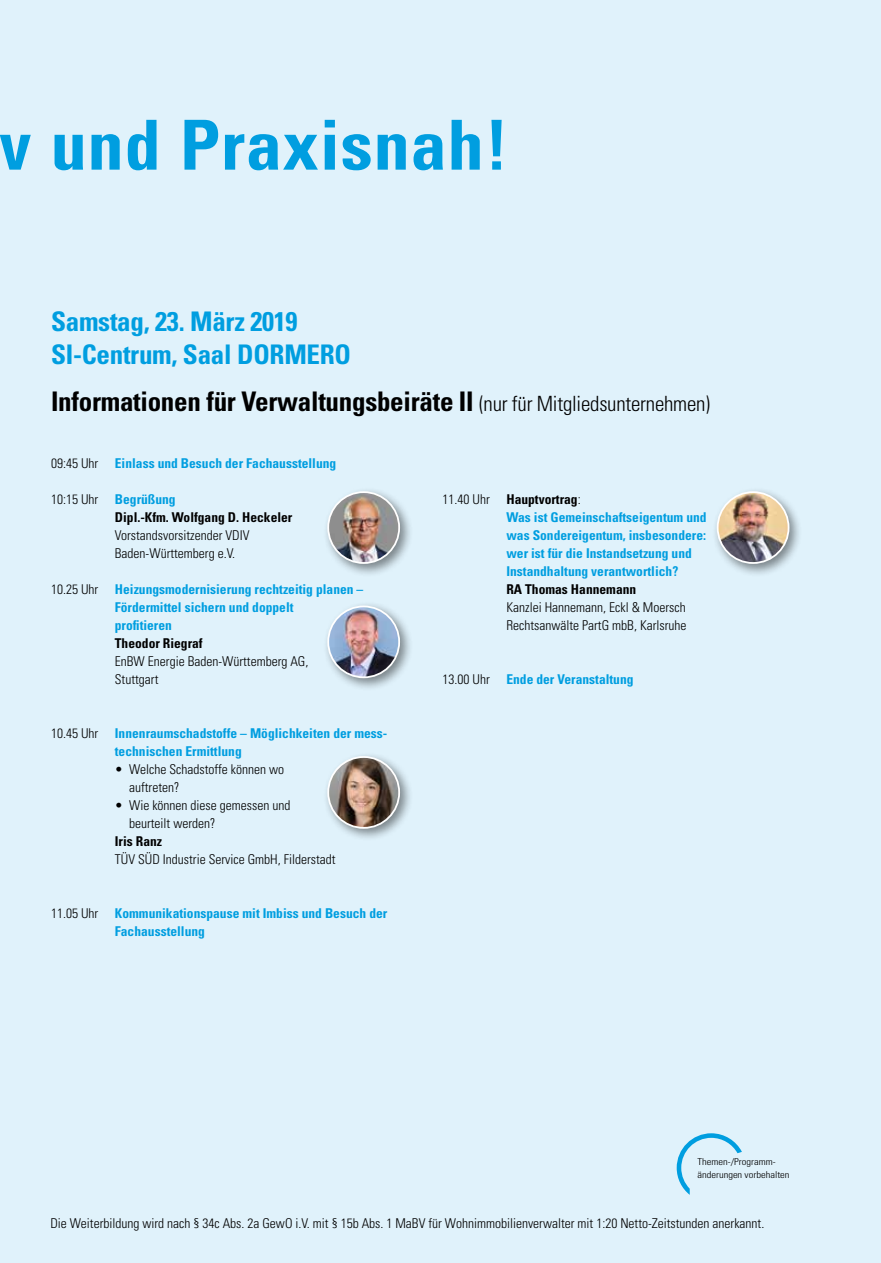
<style>
.page{position:relative;width:881px;height:1263px;background:#fff}
.page>*{position:absolute;margin:0;border:0;box-sizing:border-box;transform-origin:0 0}
.t1{font:700 condensed 69px "Univers";letter-spacing:.01em;color:#009ee0;scale:1.05 1}
.t2{font:700 condensed 27px "Univers";letter-spacing:-.01em;color:#000}
.t3{font:700 condensed 27px/32.4px "Univers";letter-spacing:-.01em;color:#009ee0}
.t4{font:700 condensed 13.5px/18px "Univers";color:#009ee0}
.t5{font:300 condensed 13.5px/18px "Univers";color:#000}
.t6{font:700 condensed 13.5px/18px "Univers";color:#000}
.t7{font:300 condensed 9.45px/12.6px "Univers";color:#000;scale:1.11 1}
.s1{font-weight:300;font-size:21px}
.s2{font-weight:300;color:#000}
.s3{font-weight:300}
.s4{color:#009ee0}
.s5{color:#000}
</style>
<div class="page">
<div style="left:0;top:0;width:880px;height:1263px;background:#e0f2fb"></div>
<svg style="left:676px;top:1133px;width:65px;height:62px"></svg>
<div style="left:322px;top:751px;width:91px;height:91px;background:#000;opacity:.45"></div>
<img style="left:328px;top:757px;width:71px;height:71px;border-radius:35px">
<div style="left:327px;top:756px;width:73px;height:73px;border:2px solid #fff;border-radius:50%"></div>
<div style="left:322px;top:486px;width:91px;height:91px;background:#000;opacity:.45"></div>
<img style="left:328px;top:492px;width:71px;height:71px;border-radius:35px">
<div style="left:327px;top:491px;width:73px;height:73px;border:2px solid #fff;border-radius:50%"></div>
<div style="left:322px;top:601px;width:91px;height:90px;background:#000;opacity:.45"></div>
<img style="left:328px;top:606px;width:71px;height:71px;border-radius:35px">
<div style="left:327px;top:605px;width:73px;height:73px;border:2px solid #fff;border-radius:50%"></div>
<div style="left:711px;top:486px;width:91px;height:91px;background:#000;opacity:.45"></div>
<img style="left:717px;top:492px;width:71px;height:71px;border-radius:35px">
<div style="left:716px;top:491px;width:73px;height:73px;border:2px solid #fff;border-radius:50%"></div>
<h1 class="t1" style="left:-1px;top:103px;width:486px">v und Praxisnah!</h1>
<h2 class="t3" style="left:51px;top:305px;width:301px">Samstag, 23. März 2019<br>SI-Centrum, Saal DORMERO</h2>
<h2 class="t2" style="left:51px;top:385px;width:660px">Informationen für Verwaltungsbeiräte II <span class="s1">(nur für Mitgliedsunternehmen)</span></h2>
<p class="t4" style="left:51px;top:454px;width:286px"><span class="s2">09:45 Uhr</span> Einlass und Besuch der Fachausstellung</p>
<p class="t6" style="left:115px;top:490px;width:179px;text-indent:-64px"><span class="s3">10:15 Uhr</span> <span class="s4">Begrüßung<br></span>Dipl.-Kfm. Wolfgang D. Heckeler</p>
<p class="t5" style="left:115px;top:526px;width:136px">Vorstandsvorsitzender VDIV<br>Baden-Württemberg e.V.</p>
<p class="t4" style="left:115px;top:580px;width:250px;text-indent:-64px"><span class="s2">10.25 Uhr</span> Heizungsmodernisierung rechtzeitig planen –<br>Fördermittel sichern und doppelt<br>profitieren</p>
<p class="t6" style="left:115px;top:634px;width:89px">Theodor Riegraf</p>
<p class="t5" style="left:115px;top:652px;width:195px">EnBW Energie Baden-Württemberg AG,<br>Stuttgart</p>
<p class="t4" style="left:115px;top:724px;width:274px;text-indent:-64px"><span class="s2">10.45 Uhr</span> Innenraumschadstoffe – Möglichkeiten der mess&shy;technischen Ermittlung</p>
<p class="t5" style="left:129px;top:760px;width:156px;text-indent:-14px">• Welche Schadstoffe können wo auftreten?</p>
<p class="t5" style="left:129px;top:796px;width:163px;text-indent:-14px">• Wie können diese gemessen und beurteilt werden?</p>
<p class="t6" style="left:115px;top:832px;width:49px">Iris Ranz</p>
<p class="t5" style="left:115px;top:850px;width:222px">TÜV SÜD Industrie Service GmbH, Filderstadt</p>
<p class="t4" style="left:115px;top:904px;width:274px;text-indent:-64px"><span class="s2">11.05 Uhr</span> Kommunikationspause mit Imbiss und Besuch der<br>Fachausstellung</p>
<p class="t4" style="left:506px;top:490px;width:201px;text-indent:-64px"><span class="s2">11.40 Uhr</span> <span class="s5">Hauptvortrag</span><span class="s2">:<br></span>Was ist Gemeinschaftseigentum und was Sondereigentum, insbesondere: wer ist für die Instandsetzung und Instandhaltung verantwortlich?</p>
<p class="t6" style="left:506px;top:580px;width:131px">RA Thomas Hannemann</p>
<p class="t5" style="left:506px;top:598px;width:181px">Kanzlei Hannemann, Eckl &amp; Moersch<br>Rechtsanwälte PartG mbB, Karlsruhe</p>
<p class="t4" style="left:442px;top:670px;width:192px"><span class="s2">13.00 Uhr</span> Ende der Veranstaltung</p>
<p class="t7" style="left:697px;top:1155px;width:84px">Themen-/Programm&shy;änderungen vorbehalten</p>
<p class="t5" style="left:50px;top:1214px;width:715px">Die Weiterbildung wird nach § 34c Abs. 2a GewO i.V. mit § 15b Abs. 1 MaBV für Wohnimmobilienverwalter mit 1:20 Netto-Zeitstunden anerkannt.</p>
</div>
